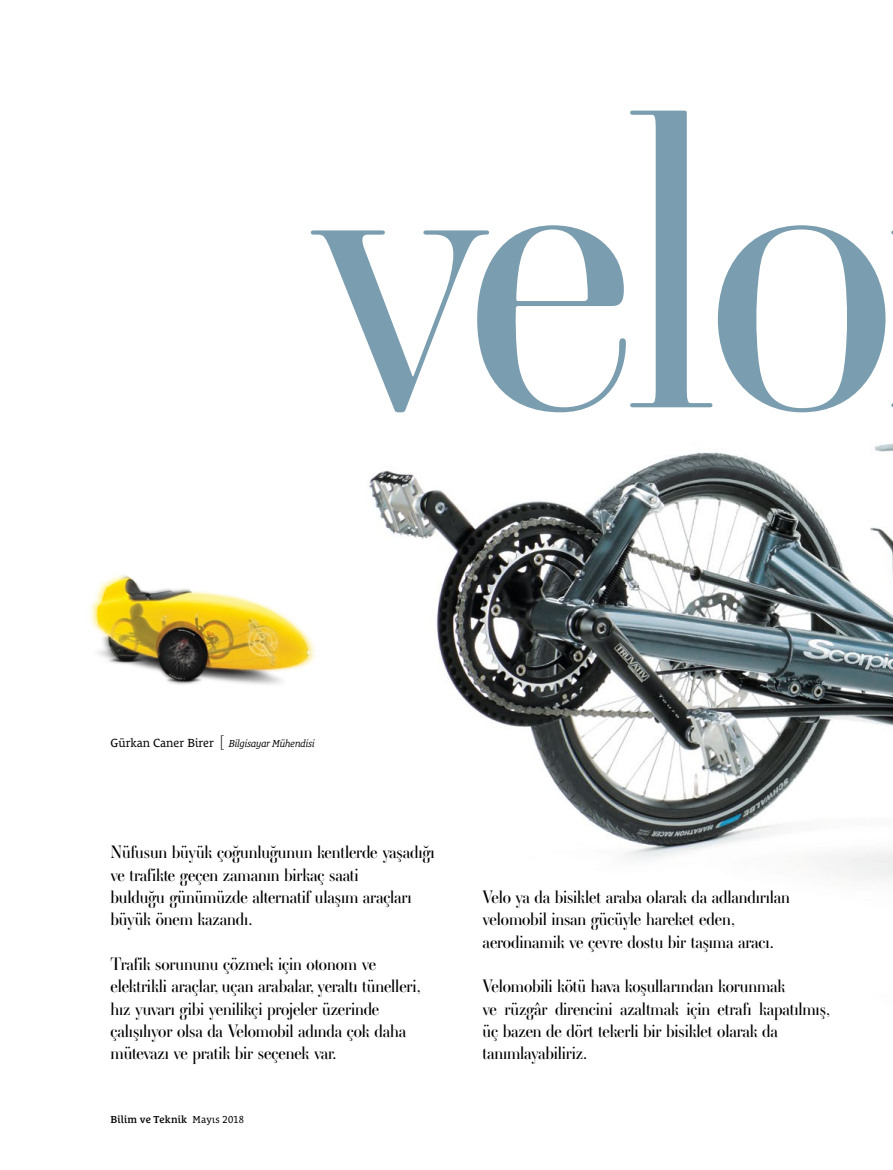
<style>
.page{position:relative;width:893px;height:1170px;background:#fff}
.page>*{position:absolute;margin:0;border:0;box-sizing:border-box;transform-origin:0 0}
.t1{font:300 420px "Ambroise Pro";color:#7a9daf}
.t2{font:17.7px/22.4px "Ambroise Pro";letter-spacing:-.01em;color:#000}
.t3{font:italic 10.35px "Le Monde Courrier Pro";letter-spacing:-.035em;color:#000}
.t4{font:600 10.35px "Le Monde Courrier Pro";letter-spacing:.01em;color:#000}
.s1{font-style:normal;font-size:12px}
.s2{font-family:"Le Monde Sans Pro";font-weight:300;font-style:normal;font-stretch:expanded;font-size:16.2px}
.s3{font-weight:400}
</style>
<div class="page">
<img style="left:369px;top:443px;width:524px;height:435px">
<img style="left:90px;top:574px;width:225px;height:111px">
<h1 class="t1" style="left:310px;top:-111px;width:588px">velo</h1>
<p class="t3" style="left:111px;top:734px;width:206px"><span class="s1">Gürkan Caner Birer</span> <span class="s2">[</span> Bilgisayar Mühendisi</p>
<p class="t2" style="left:111px;top:838px;width:326px">Nüfusun büyük çoğunluğunun kentlerde yaşadığı ve trafikte geçen zamanın birkaç saati<br>bulduğu günümüzde alternatif ulaşım araçları büyük önem kazandı.</p>
<p class="t2" style="left:111px;top:950px;width:312px">Trafik sorununu çözmek için otonom ve elektrikli araçlar, uçan arabalar, yeraltı tünelleri, hız yuvarı gibi yenilikçi projeler üzerinde çalışılıyor olsa da Velomobil adında çok daha mütevazı ve pratik bir seçenek var.</p>
<p class="t4" style="left:111px;top:1110px;width:135px">Bilim ve Teknik <span class="s3">Mayıs 2018</span></p>
<p class="t2" style="left:483px;top:883px;width:309px">Velo ya da bisiklet araba olarak da adlandırılan velomobil insan gücüyle hareket eden, aerodinamik ve çevre dostu bir taşıma aracı.</p>
<p class="t2" style="left:483px;top:972px;width:349px">Velomobili kötü hava koşullarından korunmak<br>ve rüzgâr direncini azaltmak için etrafı kapatılmış, üç bazen de dört tekerli bir bisiklet olarak da tanımlayabiliriz.</p>
</div>
